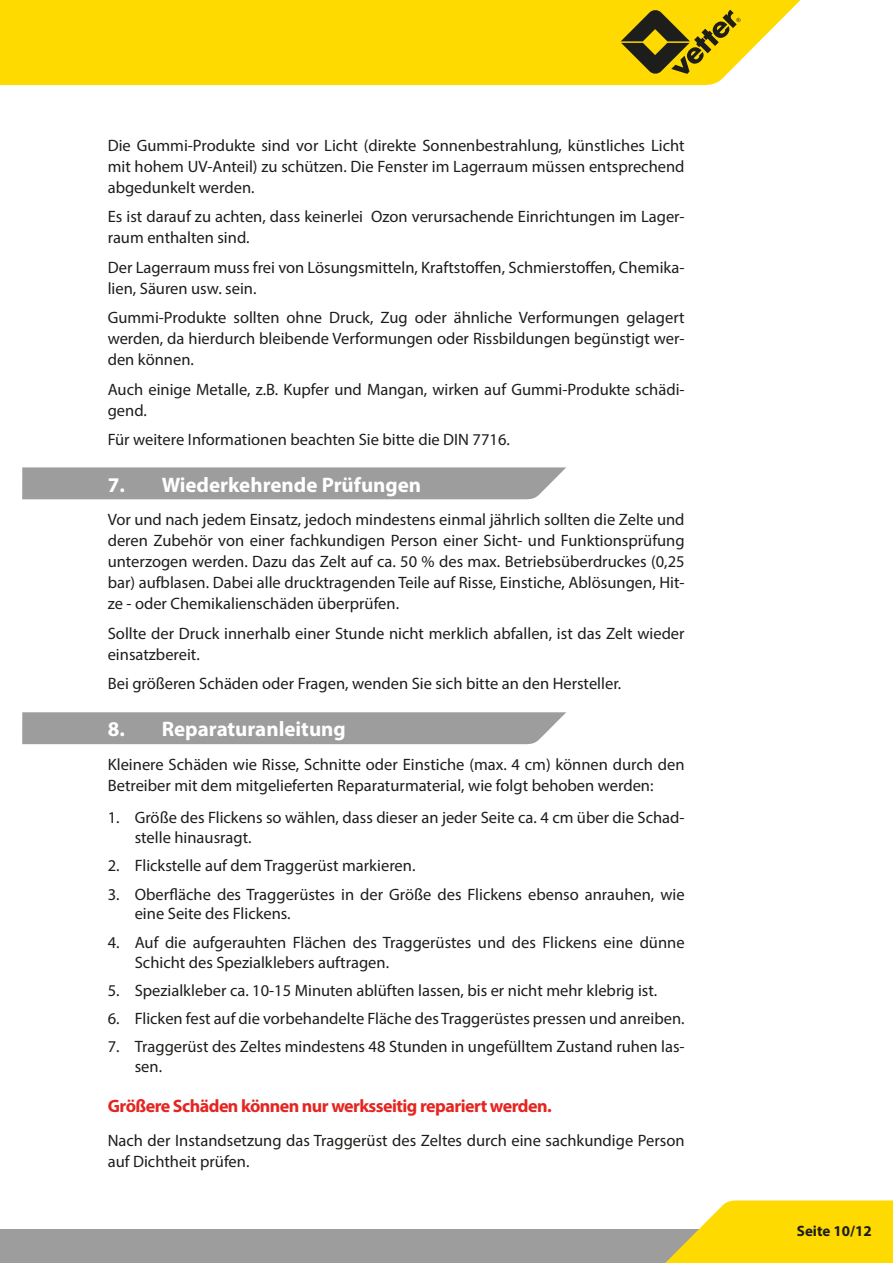
<style>
.page{position:relative;width:893px;height:1263px;background:#fff}
.page>*{position:absolute;margin:0;border:0;box-sizing:border-box;transform-origin:0 0}
.t1{font:700 21px "Myriad Pro";color:#fff}
.t2{font:700 18px "Myriad Pro";letter-spacing:-.03em;color:#e52521}
.t3{font:16.5px/21px "Myriad Pro";color:#1d1d1b}
.t4{font:700 15px "Myriad Pro";color:#1d1d1b}
</style>
<div class="page">
<div style="left:0;top:1229px;width:893px;height:34px;background:#9d9d9d"></div>
<div style="left:0;top:0;width:801px;height:85px;background:#ffda00"></div>
<svg style="left:665px;top:1200px;width:228px;height:63px;background:#fadb21"></svg>
<svg style="left:621px;top:10px;width:120px;height:64px;background:#aa930d"></svg>
<div style="left:22px;top:467px;width:544px;height:32px;background:#9d9d9d"></div>
<div style="left:22px;top:712px;width:544px;height:32px;background:#9d9d9d"></div>
<p class="t3" style="left:108px;top:134px;width:578px;text-align:justify">Die Gummi-Produkte sind vor Licht (direkte Sonnenbestrahlung, künstliches Licht mit hohem UV-Anteil) zu schützen. Die Fenster im Lagerraum müssen entsprechend abgedunkelt werden.</p>
<p class="t3" style="left:108px;top:206px;width:578px">Es ist darauf zu achten, dass keinerlei Ozon verursachende Einrichtungen im Lager&shy;raum enthalten sind.</p>
<p class="t3" style="left:108px;top:256px;width:578px">Der Lagerraum muss frei von Lösungsmitteln, Kraftstoffen, Schmierstoffen, Chemika&shy;lien, Säuren usw. sein.</p>
<p class="t3" style="left:108px;top:307px;width:578px;text-align:justify">Gummi-Produkte sollten ohne Druck, Zug oder ähnliche Verformungen gelagert werden, da hierdurch bleibende Verformungen oder Rissbildungen begünstigt wer&shy;den können.</p>
<p class="t3" style="left:108px;top:378px;width:578px">Auch einige Metalle, z.B. Kupfer und Mangan, wirken auf Gummi-Produkte schädi&shy;gend.</p>
<p class="t3" style="left:108px;top:429px;width:404px">Für weitere Informationen beachten Sie bitte die DIN 7716.</p>
<p class="t1" style="left:108px;top:471px;width:315px">7. Wiederkehrende Prüfungen</p>
<p class="t3" style="left:108px;top:509px;width:578px;text-align:justify">Vor und nach jedem Einsatz, jedoch mindestens einmal jährlich sollten die Zelte und deren Zubehör von einer fachkundigen Person einer Sicht- und Funktionsprüfung unterzogen werden. Dazu das Zelt auf ca. 50 % des max. Betriebsüberdruckes (0,25 bar) aufblasen. Dabei alle drucktragenden Teile auf Risse, Einstiche, Ablösungen, Hit&shy;ze - oder Chemikalienschäden überprüfen.</p>
<p class="t3" style="left:108px;top:623px;width:578px">Sollte der Druck innerhalb einer Stunde nicht merklich abfallen, ist das Zelt wieder einsatzbereit.</p>
<p class="t3" style="left:108px;top:673px;width:515px">Bei größeren Schäden oder Fragen, wenden Sie sich bitte an den Hersteller.</p>
<p class="t1" style="left:108px;top:715px;width:240px">8. Reparaturanleitung</p>
<p class="t3" style="left:108px;top:753px;width:578px">Kleinere Schäden wie Risse, Schnitte oder Einstiche (max. 4 cm) können durch den<br>Betreiber mit dem mitgelieferten Reparaturmaterial, wie folgt behoben werden:</p>
<p class="t3" style="left:135px;top:807px;width:551px;line-height:19.8px;text-indent:-27px">1. Größe des Flickens so wählen, dass dieser an jeder Seite ca. 4 cm über die Schad&shy;stelle hinausragt.</p>
<p class="t3" style="left:108px;top:855px;width:309px">2. Flickstelle auf dem Traggerüst markieren.</p>
<p class="t3" style="left:135px;top:884px;width:551px;line-height:19.8px;text-indent:-27px">3. Oberfläche des Traggerüstes in der Größe des Flickens ebenso anrauhen, wie eine Seite des Flickens.</p>
<p class="t3" style="left:135px;top:932px;width:551px;line-height:19.8px;text-indent:-27px">4. Auf die aufgerauhten Flächen des Traggerüstes und des Flickens eine dünne<br>Schicht des Spezialklebers auftragen.</p>
<p class="t3" style="left:108px;top:979px;width:551px">5. Spezialkleber ca. 10-15 Minuten ablüften lassen, bis er nicht mehr klebrig ist.</p>
<p class="t3" style="left:108px;top:1008px;width:578px">6. Flicken fest auf die vorbehandelte Fläche des Traggerüstes pressen und anreiben.</p>
<p class="t3" style="left:135px;top:1037px;width:551px;line-height:19.8px;text-indent:-27px">7. Traggerüst des Zeltes mindestens 48 Stunden in ungefülltem Zustand ruhen las&shy;sen.</p>
<p class="t2" style="left:108px;top:1094px;width:445px">Größere Schäden können nur werksseitig repariert werden.</p>
<p class="t3" style="left:108px;top:1129px;width:578px">Nach der Instandsetzung das Traggerüst des Zeltes durch eine sachkundige Person auf Dichtheit prüfen.</p>
<p class="t4" style="left:797px;top:1221px;width:76px">Seite 10/12</p>
</div>
